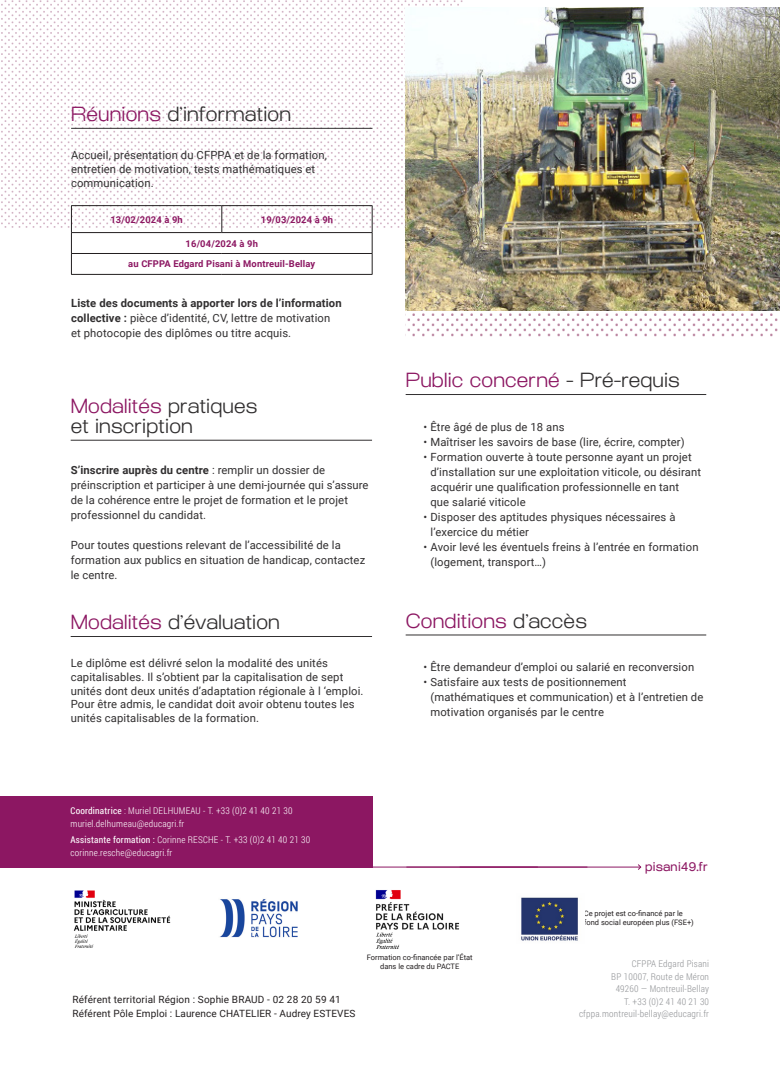
<style>
.page{position:relative;width:780px;height:1088px;background:#fff}
.page>*{position:absolute;margin:0;border:0;box-sizing:border-box;transform-origin:0 0}
.t1{font:300 20px/20px "Osmose";letter-spacing:.01em;color:#312f30}
.t2{font:300 20px "Osmose";letter-spacing:.01em;color:#8c1762}
.t3{font:12.5px "Osmose";letter-spacing:.01em;color:#8c1762}
.t4{font:11.25px/15px "Roboto";letter-spacing:.01em;color:#312f30}
.t5{font:10px "Roboto";letter-spacing:.01em;color:#231f20}
.t6{font:300 9.38px/12.5px "Roboto Condensed";letter-spacing:.02em;color:#fff}
.t7{font:300 9.38px "Roboto Condensed";letter-spacing:.02em;color:#939598}
.t8{font:700 9.38px "Roboto";letter-spacing:.015em;color:#8c1762}
.t9{font:7.5px/9px "Roboto";color:#231f20;text-align:center}
.s1{color:#8c1762}
.s2{font-weight:700}
.s3{font-weight:400}
.s4{color:#312f30}
</style>
<div class="page">
<img style="left:405px;top:313px;width:373px;height:24px">
<div style="left:0;top:796px;width:372px;height:71px;background:#8c1762"></div>
<img style="left:1px;top:0;width:462px;height:228px">
<hr style="left:71px;top:128px;width:301px;height:1px;background:#312f30">
<hr style="left:71px;top:205px;width:151px;height:1px;background:#231f20">
<hr style="left:222px;top:205px;width:150px;height:1px;background:#231f20">
<svg style="left:221px;top:206px;width:1px;height:26px"></svg>
<hr style="left:71px;top:232px;width:151px;height:1px;background:#231f20">
<hr style="left:222px;top:232px;width:150px;height:1px;background:#231f20">
<hr style="left:71px;top:253px;width:151px;height:1px;background:#231f20">
<svg style="left:71px;top:206px;width:1px;height:68px"></svg>
<hr style="left:222px;top:253px;width:150px;height:1px;background:#231f20">
<svg style="left:372px;top:206px;width:1px;height:68px"></svg>
<hr style="left:71px;top:274px;width:151px;height:1px;background:#231f20">
<hr style="left:222px;top:274px;width:150px;height:1px;background:#231f20">
<hr style="left:71px;top:440px;width:301px;height:1px;background:#312f30">
<hr style="left:71px;top:636px;width:301px;height:1px;background:#312f30">
<img style="left:405px;top:8px;width:375px;height:303px">
<hr style="left:405px;top:394px;width:301px;height:1px;background:#312f30">
<hr style="left:405px;top:635px;width:301px;height:1px;background:#312f30">
<hr style="left:459px;top:866px;width:181px;height:1px;background:#8c1762">
<svg style="left:636px;top:864px;width:6px;height:6px"></svg>
<hr style="left:357px;top:866px;width:181px;height:1px;background:#8c1762">
<img style="left:73px;top:890px;width:98px;height:58px">
<img style="left:375px;top:890px;width:85px;height:59px">
<img style="left:219px;top:899px;width:79px;height:39px">
<img style="left:521px;top:897px;width:57px;height:44px">
<p class="t1" style="left:71px;top:106px;width:221px"><span class="s1">Réunions</span> d’information</p>
<p class="t4" style="left:71px;top:148px;width:257px;line-height:13.8px">Accueil, présentation du CFPPA et de la formation, entretien de motivation, tests mathématiques et communication.</p>
<p class="t8" style="left:110px;top:213px;width:74px">13/02/2024 à 9h</p>
<p class="t8" style="left:261px;top:213px;width:74px">19/03/2024 à 9h</p>
<p class="t8" style="left:186px;top:237px;width:74px">16/04/2024 à 9h</p>
<p class="t8" style="left:128px;top:258px;width:188px">au CFPPA Edgard Pisani à Montreuil-Bellay</p>
<p class="t4" style="left:71px;top:295px;width:272px"><span class="s2">Liste des documents à apporter lors de l’information collective :</span> pièce d’identité, CV, lettre de motivation et photocopie des diplômes ou titre acquis.</p>
<p class="t1" style="left:71px;top:398px;width:188px"><span class="s1">Modalités</span> pratiques et inscription</p>
<p class="t4" style="left:71px;top:462px;width:299px"><span class="s2">S’inscrire auprès du centre</span> : remplir un dossier de préinscription et participer à une demi-journée qui s’assure de la cohérence entre le projet de formation et le projet professionnel du candidat.</p>
<p class="t4" style="left:71px;top:537px;width:296px">Pour toutes questions relevant de l’accessibilité de la formation aux publics en situation de handicap, contactez le centre.</p>
<p class="t1" style="left:71px;top:614px;width:211px"><span class="s1">Modalités</span> d’évaluation</p>
<p class="t4" style="left:71px;top:656px;width:294px;line-height:13.8px">Le diplôme est délivré selon la modalité des unités capitalisables. Il s’obtient par la capitalisation de sept unités dont deux unités d’adaptation régionale à l ‘emploi.<br>Pour être admis, le candidat doit avoir obtenu toutes les unités capitalisables de la formation.</p>
<p class="t6" style="left:71px;top:804px;width:223px"><span class="s3">Coordinatrice</span> : Muriel DELHUMEAU - T. +33 (0)2 41 40 21 30 muriel.delhumeau@educagri.fr</p>
<p class="t6" style="left:71px;top:833px;width:241px"><span class="s3">Assistante formation :</span> Corinne RESCHE - T. +33 (0)2 41 40 21 30 corinne.resche@educagri.fr</p>
<p class="t2" style="left:405px;top:369px;width:276px">Public concerné <span class="s4">- Pré-requis</span></p>
<p class="t4" style="left:423px;top:419px;width:143px">• Être âgé de plus de 18 ans</p>
<p class="t4" style="left:423px;top:434px;width:263px">• Maîtriser les savoirs de base (lire, écrire, compter)</p>
<p class="t4" style="left:430px;top:449px;width:272px;text-indent:-7px">• Formation ouverte à toute personne ayant un projet d’installation sur une exploitation viticole, ou désirant acquérir une qualification professionnelle en tant</p>
<p class="t4" style="left:430px;top:494px;width:97px">que salarié viticole</p>
<p class="t4" style="left:430px;top:509px;width:246px;text-indent:-7px">• Disposer des aptitudes physiques nécessaires à l’exercice du métier</p>
<p class="t4" style="left:430px;top:539px;width:269px;text-indent:-7px">• Avoir levé les éventuels freins à l’entrée en formation (logement, transport…)</p>
<p class="t2" style="left:405px;top:609px;width:183px">Conditions <span class="s4">d’accès</span></p>
<p class="t4" style="left:423px;top:659px;width:272px">• Être demandeur d’emploi ou salarié en reconversion</p>
<p class="t4" style="left:430px;top:674px;width:274px;text-indent:-7px">• Satisfaire aux tests de positionnement (mathématiques et communication) et à l’entretien de motivation organisés par le centre</p>
<p class="t3" style="left:645px;top:859px;width:64px">pisani49.fr</p>
<p class="t9" style="left:584px;top:909px;width:111px;text-align:left">Ce projet est co-financé par le fond social européen plus (FSE+)</p>
<p class="t5" style="left:72px;top:993px;width:270px">Référent territorial Région : Sophie BRAUD - 02 28 20 59 41</p>
<p class="t5" style="left:72px;top:1006px;width:284px">Référent Pôle Emploi : Laurence CHATELIER - Audrey ESTEVES</p>
<p class="t9" style="left:367px;top:953px;width:107px">Formation co-financée par l’État dans le cadre du PACTE</p>
<p class="t7" style="left:631px;top:957px;width:79px">CFPPA Edgard Pisani</p>
<p class="t7" style="left:611px;top:970px;width:99px">BP 10007, Route de Méron</p>
<p class="t7" style="left:615px;top:982px;width:95px">49260 — Montreuil-Bellay</p>
<p class="t7" style="left:624px;top:995px;width:86px">T. +33 (0)2 41 40 21 30</p>
<p class="t7" style="left:579px;top:1007px;width:131px">cfppa.montreuil-bellay@educagri.fr</p>
</div>
